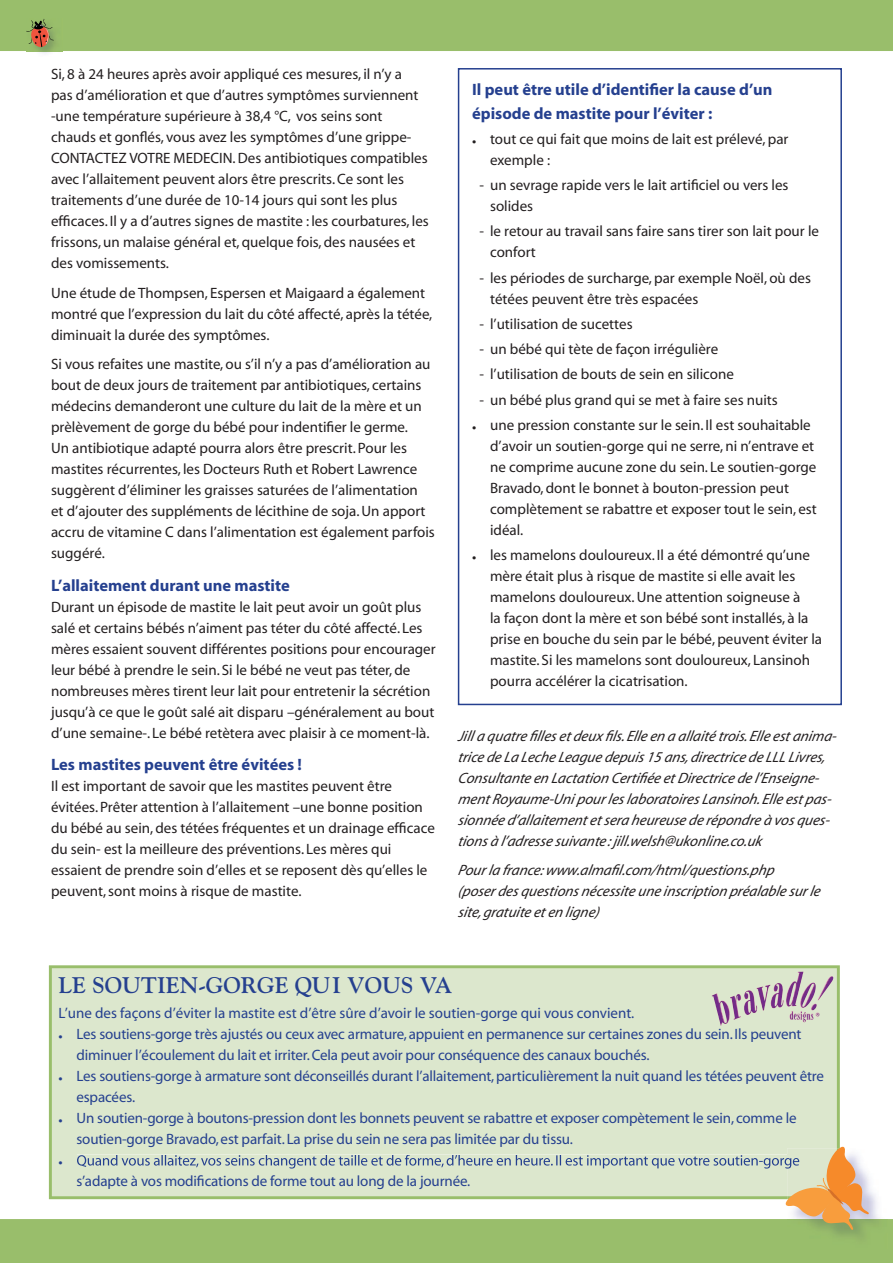
<style>
.page{position:relative;width:893px;height:1263px;background:#fff}
.page>*{position:absolute;margin:0;border:0;box-sizing:border-box;transform-origin:0 0}
.t1{font:700 22.5px "Goudy";color:#25408f}
.t2{font:700 16.5px/24px "Myriad";color:#25408f}
.t3{font:15px/21px "Myriad";color:#231f20}
.t4{font:15px/21px "Myriad";letter-spacing:-.01em;color:#25408f}
.t5{font:italic 15px/21px "Myriad";color:#231f20}
</style>
<div class="page">
<div style="left:49px;top:965px;width:791px;height:182px;background:#dce7cd"></div>
<div style="left:0;top:0;width:893px;height:51px;background:#99be6b"></div>
<div style="left:458px;top:68px;width:384px;height:637px;border:2px solid #25408f"></div>
<img style="left:811px;top:976px;width:22px;height:40px">
<img style="left:26px;top:18px;width:37px;height:35px">
<svg style="left:25px;top:16px;width:30px;height:33px"></svg>
<svg style="left:0;top:1147px;width:893px;height:116px"></svg>
<p class="t3" style="left:51px;top:64px;width:379px">Si, 8 à 24 heures après avoir appliqué ces mesures, il n’y a<br>pas d’amélioration et que d’autres symptômes surviennent -une température supérieure à 38,4 °C, vos seins sont chauds et gonflés, vous avez les symptômes d’une grippe-CONTACTEZ VOTRE MEDECIN. Des antibiotiques compatibles avec l’allaitement peuvent alors être prescrits. Ce sont les traitements d’une durée de 10-14 jours qui sont les plus efficaces. Il y a d’autres signes de mastite : les courbatures, les frissons, un malaise général et, quelque fois, des nausées et des vomissements.</p>
<p class="t3" style="left:51px;top:283px;width:383px">Une étude de Thompsen, Espersen et Maigaard a également montré que l’expression du lait du côté affecté, après la tétée, diminuait la durée des symptômes.</p>
<p class="t3" style="left:51px;top:354px;width:385px">Si vous refaites une mastite, ou s’il n’y a pas d’amélioration au bout de deux jours de traitement par antibiotiques, certains médecins demanderont une culture du lait de la mère et un prèlèvement de gorge du bébé pour indentifier le germe.<br>Un antibiotique adapté pourra alors être prescrit. Pour les mastites récurrentes, les Docteurs Ruth et Robert Lawrence suggèrent d’éliminer les graisses saturées de l’alimentation<br>et d’ajouter des suppléments de lécithine de soja. Un apport accru de vitamine C dans l’alimentation est également parfois suggéré.</p>
<p class="t2" style="left:51px;top:574px;width:240px">L’allaitement durant une mastite</p>
<p class="t3" style="left:51px;top:597px;width:386px">Durant un épisode de mastite le lait peut avoir un goût plus salé et certains bébés n’aiment pas téter du côté affecté. Les mères essaient souvent différentes positions pour encourager leur bébé à prendre le sein. Si le bébé ne veut pas téter, de nombreuses mères tirent leur lait pour entretenir la sécrétion jusqu’à ce que le goût salé ait disparu –généralement au bout d’une semaine-. Le bébé retètera avec plaisir à ce moment-là.</p>
<p class="t2" style="left:51px;top:753px;width:252px">Les mastites peuvent être évitées !</p>
<p class="t3" style="left:51px;top:776px;width:385px">Il est important de savoir que les mastites peuvent être évitées. Prêter attention à l’allaitement –une bonne position du bébé au sein, des tétées fréquentes et un drainage efficace du sein- est la meilleure des préventions. Les mères qui essaient de prendre soin d’elles et se reposent dès qu’elles le peuvent, sont moins à risque de mastite.</p>
<p class="t2" style="left:472px;top:78px;width:302px">Il peut être utile d’identifier la cause d’un épisode de mastite pour l’éviter :</p>
<p class="t3" style="left:490px;top:129px;width:300px;text-indent:-18px">• tout ce qui fait que moins de lait est prélevé, par exemple :</p>
<p class="t3" style="left:490px;top:175px;width:300px;text-indent:-10px">- un sevrage rapide vers le lait artificiel ou vers les solides</p>
<p class="t3" style="left:490px;top:222px;width:330px;text-indent:-10px">- le retour au travail sans faire sans tirer son lait pour le confort</p>
<p class="t3" style="left:490px;top:268px;width:322px;text-indent:-10px">- les périodes de surcharge, par exemple Noël, où des tétées peuvent être très espacées</p>
<p class="t3" style="left:480px;top:314px;width:155px">- l’utilisation de sucettes</p>
<p class="t3" style="left:480px;top:339px;width:240px">- un bébé qui tète de façon irrégulière</p>
<p class="t3" style="left:480px;top:365px;width:256px">- l’utilisation de bouts de sein en silicone</p>
<p class="t3" style="left:480px;top:390px;width:300px">- un bébé plus grand qui se met à faire ses nuits</p>
<p class="t3" style="left:490px;top:415px;width:328px;text-indent:-18px">• une pression constante sur le sein. Il est souhaitable d’avoir un soutien-gorge qui ne serre, ni n’entrave et ne comprime aucune zone du sein. Le soutien-gorge Bravado, dont le bonnet à bouton-pression peut complètement se rabattre et exposer tout le sein, est idéal.</p>
<p class="t3" style="left:490px;top:545px;width:333px;text-indent:-18px">• les mamelons douloureux. Il a été démontré qu’une mère était plus à risque de mastite si elle avait les mamelons douloureux. Une attention soigneuse à<br>la façon dont la mère et son bébé sont installés, à la prise en bouche du sein par le bébé, peuvent éviter la mastite. Si les mamelons sont douloureux, Lansinoh pourra accélérer la cicatrisation.</p>
<p class="t5" style="left:458px;top:726px;width:383px">Jill a quatre fillesetdeux fils.Elle en a allaité trois.Elle estanima&shy;trice de La Leche League dep uis15 ans, directrice de LLL Livres, Consultante en Lactation Certifiée etDirectrice de l ’Enseigne&shy;mentRoyaume-UnipourleslaboratoiresLansinoh.Elle estpas&shy;sionnée d ’allaitementetsera heureuse de répondre à vosques&shy;tionsà l ’adresse suivante :jill.welsh@ukonline.co.uk</p>
<p class="t5" style="left:458px;top:860px;width:367px">Pourla france:www.almafil.com/html/questions.php<br>(p oserdesquestionsnécessite une inscrip tion p réalable surle site, gratuite eten ligne)</p>
<h1 class="t1" style="left:58px;top:972px;width:395px">LE SOUTIEN-GORGE QUI VOUS VA</h1>
<p class="t4" style="left:58px;top:1003px;width:577px">L’une des façons d’éviter la mastite est d’être sûre d’avoir le soutien-gorge qui vous convient.</p>
<p class="t4" style="left:76px;top:1024px;width:727px;text-indent:-18px">• Les soutiens-gorge très ajustés ou ceux avec armature, appuient en permanence sur certaines zones du sein. Ils peuvent diminuer l’écoulement du lait et irriter. Cela peut avoir pour conséquence des canaux bouchés.</p>
<p class="t4" style="left:76px;top:1066px;width:749px;text-indent:-18px">• Les soutiens-gorge à armature sont déconseillés durant l’allaitement, particulièrement la nuit quand les tétées peuvent être espacées.</p>
<p class="t4" style="left:76px;top:1108px;width:722px;text-indent:-18px">• Un soutien-gorge à boutons-pression dont les bonnets peuvent se rabattre et exposer compètement le sein, comme le soutien-gorge Bravado, est parfait. La prise du sein ne sera pas limitée par du tissu.</p>
<p class="t4" style="left:58px;top:1153px;width:6px">•</p>
<p class="t4" style="left:76px;top:1171px;width:395px">s’adapte à vos modifications de forme tout au long de la journée.</p>
</div>
